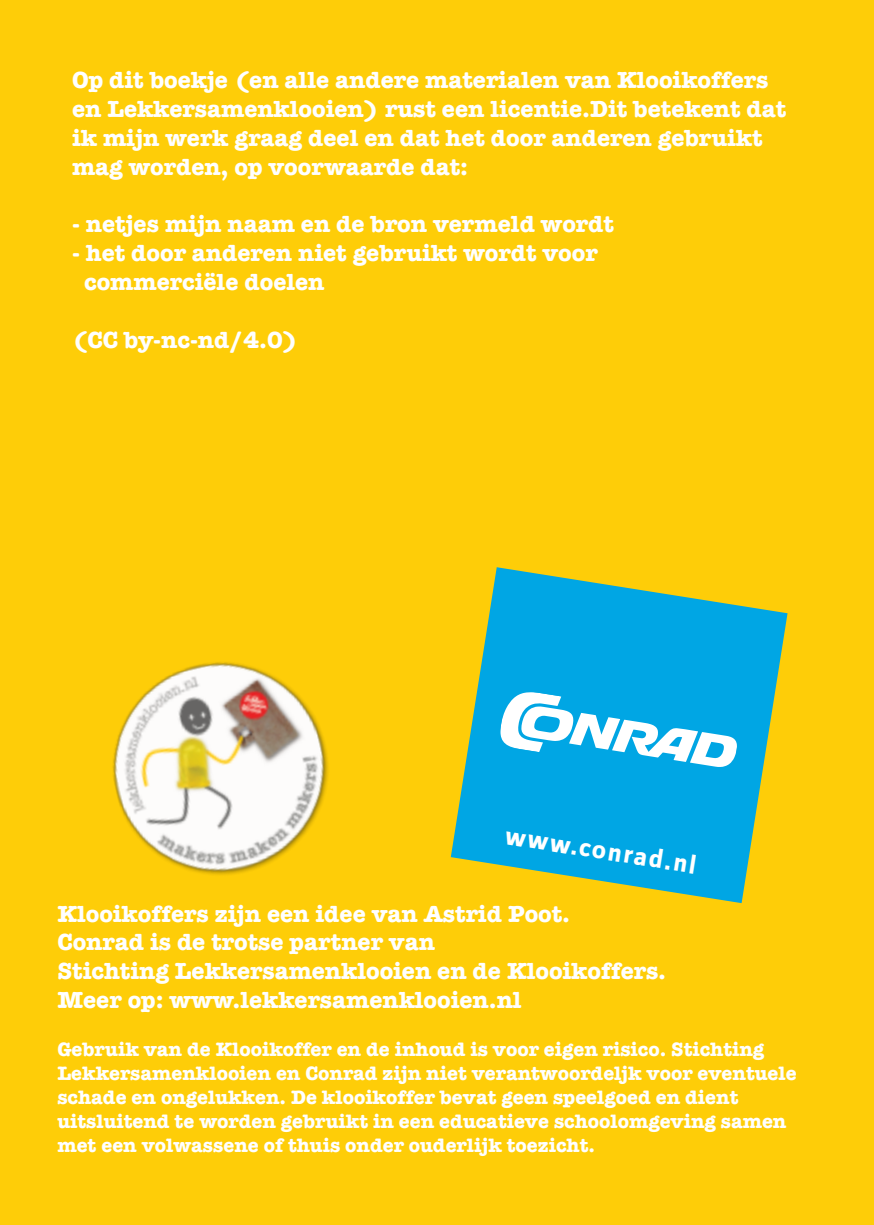
<style>
.page{position:relative;width:874px;height:1225px;background:#fff}
.page>*{position:absolute;margin:0;border:0;box-sizing:border-box;transform-origin:0 0}
.t1{font:27.4px "Zine Sans Dis Bold Roman Tf";color:#fff}
.t2{font:700 24px/28.8px "American Typewriter";color:#fff}
.t3{font:700 20px/24px "American Typewriter";color:#fff}
</style>
<div class="page">
<div style="left:0;top:0;width:873px;height:1225px;background:#fecd08"></div>
<img style="left:113px;top:662px;width:215px;height:213px">
<svg style="left:450px;top:567px;width:337px;height:336px;fill:#00a6e4"></svg>
<svg style="left:497px;top:688px;width:241px;height:81px;background:#53c3ec"></svg>
<p class="t2" style="left:72px;top:65px;width:715px">Op dit boekje (en alle andere materialen van Klooikoffers en Lekkersamenklooien) rust een licentie.Dit betekent dat ik mijn werk graag deel en dat het door anderen gebruikt mag worden, op voorwaarde dat:</p>
<p class="t2" style="left:72px;top:209px;width:543px">- netjes mijn naam en de bron vermeld wordt</p>
<p class="t2" style="left:72px;top:238px;width:526px">- het door anderen niet gebruikt wordt voor</p>
<p class="t2" style="left:84px;top:266px;width:242px">commerciële doelen</p>
<p class="t2" style="left:72px;top:324px;width:227px">(CC by-nc-nd/4.0)</p>
<p class="t1" style="left:507px;top:821px;width:194px;rotate:9deg">www.conrad.nl</p>
<p class="t2" style="left:57px;top:898px;width:514px">Klooikoffers zijn een idee van Astrid Poot.</p>
<p class="t2" style="left:57px;top:926px;width:379px">Conrad is de trotse partner van</p>
<p class="t2" style="left:57px;top:955px;width:610px">Stichting Lekkersamenklooien en de Klooikoffers.</p>
<p class="t2" style="left:57px;top:984px;width:465px">Meer op: www.lekkersamenklooien.nl</p>
<p class="t3" style="left:57px;top:1036px;width:740px">Gebruik van de Klooikoffer en de inhoud is voor eigen risico. Stichting<br>Lekkersamenklooien en Conrad zijn niet verantwoordeljk voor eventuele schade en ongelukken. De klooikoffer bevat geen speelgoed en dient</p>
<p class="t3" style="left:57px;top:1108px;width:730px">uitsluitend te worden gebruikt in een educatieve schoolomgeving samen met een volwassene of thuis onder ouderlijk toezicht.</p>
</div>
